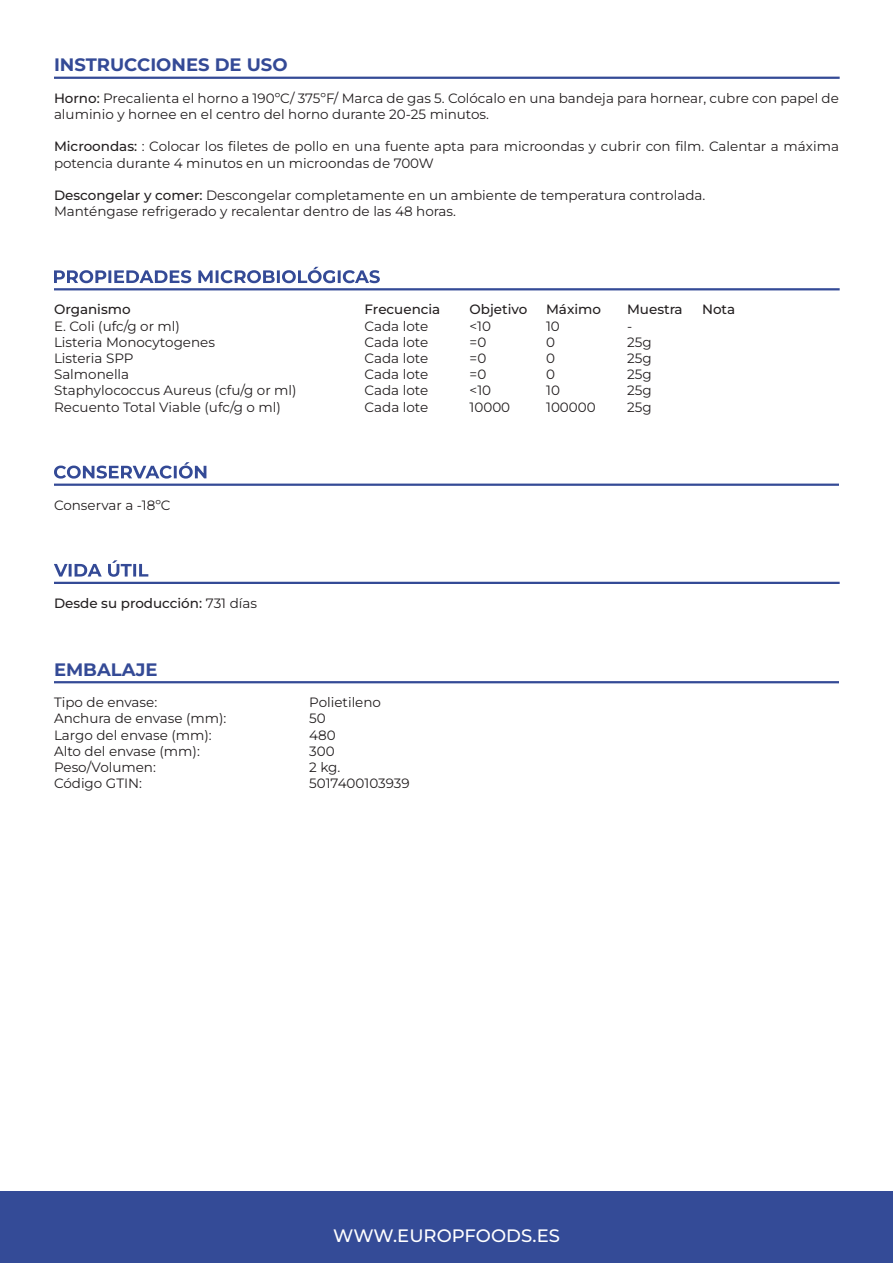
<style>
.page{position:relative;width:893px;height:1263px;background:#fff}
.page>*{position:absolute;margin:0;border:0;box-sizing:border-box;transform-origin:0 0}
.t1{font:700 18px "Montserrat";color:#344a96}
.t2{font:500 18px "Montserrat";color:#fff}
.t3{font:13.5px/16.2px "Montserrat";color:#231f20}
.t4{font:500 13.5px "Montserrat";color:#231f20}
.s1{font-weight:500}
.s2{font-weight:400}
</style>
<div class="page">
<hr style="left:54px;top:77px;width:786px;height:2px;background:#344a96">
<svg style="left:54px;top:462px;width:152px;height:17px"></svg>
<hr style="left:54px;top:484px;width:785px;height:2px;background:#344a96">
<div style="left:0;top:1191px;width:893px;height:72px;background:#344b97"></div>
<svg style="left:54px;top:560px;width:94px;height:17px"></svg>
<hr style="left:54px;top:582px;width:786px;height:2px;background:#344a96">
<hr style="left:54px;top:681px;width:785px;height:2px;background:#344a96">
<svg style="left:54px;top:267px;width:326px;height:16px"></svg>
<hr style="left:54px;top:288px;width:786px;height:2px;background:#344a96">
<h1 class="t1" style="left:54px;top:53px;width:235px">INSTRUCCIONES DE USO</h1>
<p class="t3" style="left:54px;top:90px;width:786px"><span class="s1">Horno:</span> Precalienta el horno a 190ºC/ 375ºF/ Marca de gas 5. Colócalo en una bandeja para hornear, cubre con papel de aluminio y hornee en el centro del horno durante 20-25 minutos.</p>
<p class="t3" style="left:54px;top:138px;width:786px"><span class="s1">Microondas:</span> : Colocar los filetes de pollo en una fuente apta para microondas y cubrir con film. Calentar a máxima potencia durante 4 minutos en un microondas de 700W</p>
<p class="t3" style="left:54px;top:187px;width:653px"><span class="s1">Descongelar y comer:</span> Descongelar completamente en un ambiente de temperatura controlada.<br>Manténgase refrigerado y recalentar dentro de las 48 horas.</p>
<p class="t4" style="left:54px;top:301px;width:78px">Organismo</p>
<p class="t4" style="left:364px;top:301px;width:77px">Frecuencia</p>
<p class="t4" style="left:470px;top:301px;width:59px">Objetivo</p>
<p class="t4" style="left:546px;top:301px;width:57px">Máximo</p>
<p class="t4" style="left:627px;top:301px;width:57px">Muestra</p>
<p class="t4" style="left:702px;top:301px;width:35px">Nota</p>
<p class="t3" style="left:54px;top:317px;width:127px">E. Coli (ufc/g or ml)</p>
<p class="t3" style="left:365px;top:317px;width:65px">Cada lote</p>
<p class="t3" style="left:470px;top:317px;width:23px">&lt;10</p>
<p class="t3" style="left:546px;top:317px;width:15px">10</p>
<p class="t3" style="left:627px;top:317px;width:7px">-</p>
<p class="t3" style="left:54px;top:333px;width:162px">Listeria Monocytogenes</p>
<p class="t3" style="left:365px;top:333px;width:65px">Cada lote</p>
<p class="t3" style="left:470px;top:333px;width:18px">=0</p>
<p class="t3" style="left:546px;top:333px;width:10px">0</p>
<p class="t3" style="left:627px;top:333px;width:26px">25g</p>
<p class="t3" style="left:54px;top:350px;width:81px">Listeria SPP</p>
<p class="t3" style="left:365px;top:350px;width:65px">Cada lote</p>
<p class="t3" style="left:470px;top:350px;width:18px">=0</p>
<p class="t3" style="left:546px;top:350px;width:10px">0</p>
<p class="t3" style="left:627px;top:350px;width:26px">25g</p>
<p class="t3" style="left:54px;top:366px;width:77px">Salmonella</p>
<p class="t3" style="left:365px;top:366px;width:65px">Cada lote</p>
<p class="t3" style="left:470px;top:366px;width:18px">=0</p>
<p class="t3" style="left:546px;top:366px;width:10px">0</p>
<p class="t3" style="left:627px;top:366px;width:26px">25g</p>
<p class="t3" style="left:54px;top:382px;width:244px">Staphylococcus Aureus (cfu/g or ml)</p>
<p class="t3" style="left:365px;top:382px;width:65px">Cada lote</p>
<p class="t3" style="left:470px;top:382px;width:23px">&lt;10</p>
<p class="t3" style="left:546px;top:382px;width:15px">10</p>
<p class="t3" style="left:627px;top:382px;width:26px">25g</p>
<p class="t3" style="left:54px;top:398px;width:228px">Recuento Total Viable (ufc/g o ml)</p>
<p class="t3" style="left:365px;top:398px;width:65px">Cada lote</p>
<p class="t3" style="left:470px;top:398px;width:42px">10000</p>
<p class="t3" style="left:546px;top:398px;width:51px">100000</p>
<p class="t3" style="left:627px;top:398px;width:26px">25g</p>
<p class="t3" style="left:54px;top:496px;width:118px">Conservar a -18ºC</p>
<p class="t4" style="left:54px;top:594px;width:205px">Desde su producción: <span class="s2">731 días</span></p>
<h1 class="t1" style="left:54px;top:657px;width:105px">EMBALAJE</h1>
<p class="t3" style="left:54px;top:694px;width:105px">Tipo de envase:</p>
<p class="t3" style="left:309px;top:694px;width:73px">Polietileno</p>
<p class="t3" style="left:54px;top:710px;width:174px">Anchura de envase (mm):</p>
<p class="t3" style="left:309px;top:710px;width:18px">50</p>
<p class="t3" style="left:54px;top:726px;width:159px">Largo del envase (mm):</p>
<p class="t3" style="left:309px;top:726px;width:28px">480</p>
<p class="t3" style="left:54px;top:743px;width:147px">Alto del envase (mm):</p>
<p class="t3" style="left:309px;top:743px;width:27px">300</p>
<p class="t3" style="left:54px;top:759px;width:103px">Peso/Volumen:</p>
<p class="t3" style="left:309px;top:759px;width:33px">2 kg.</p>
<p class="t3" style="left:54px;top:775px;width:89px">Código GTIN:</p>
<p class="t3" style="left:309px;top:775px;width:102px">5017400103939</p>
<h1 class="t2" style="left:333px;top:1224px;width:228px">WWW.EUROPFOODS.ES</h1>
</div>
